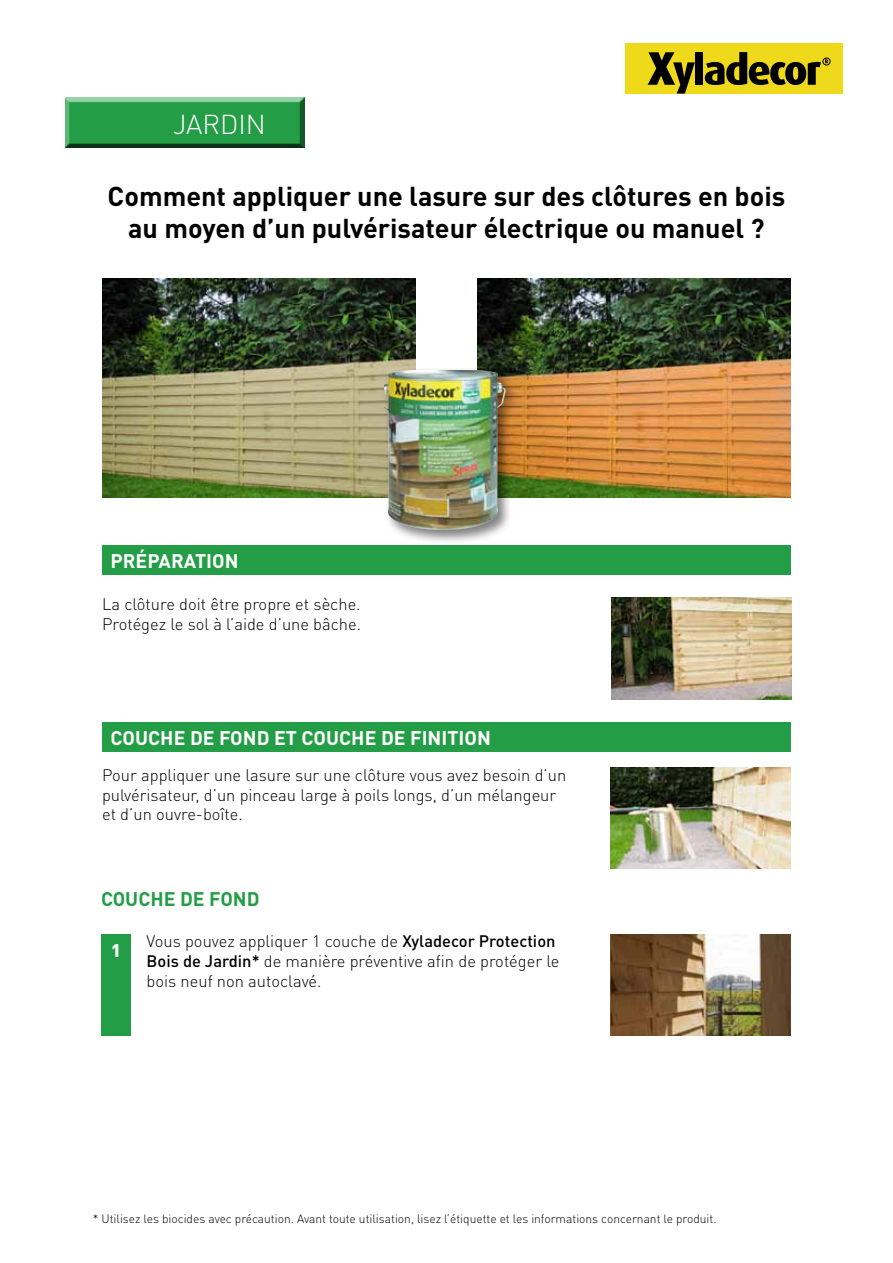
<style>
.page{position:relative;width:893px;height:1263px;background:#fff}
.page>*{position:absolute;margin:0;border:0;box-sizing:border-box;transform-origin:0 0}
.t1{font:700 27px/32.4px "DIN Pro";color:#000;text-align:center}
.t2{font:300 27px "DIN";color:#fff}
.t3{font:700 19.5px "DIN";color:#fff}
.t4{font:700 19.5px "DIN Pro";color:#239e46}
.t5{font:900 18px "DIN Pro";color:#fff}
.t6{font:300 16.5px/19.8px "DIN Pro";color:#000}
.t7{font:300 12px "DIN";color:#000}
.s1{font-weight:500}
</style>
<div class="page">
<svg style="left:625px;top:44px;width:218px;height:50px"></svg>
<img style="left:102px;top:279px;width:313px;height:218px">
<img style="left:478px;top:279px;width:313px;height:218px">
<div style="left:102px;top:545px;width:689px;height:30px;background:#239e46"></div>
<img style="left:611px;top:598px;width:181px;height:101px">
<div style="left:381px;top:367px;width:139px;height:178px;background:#000;opacity:.5"></div>
<img style="left:384px;top:370px;width:123px;height:162px">
<svg style="left:65px;top:98px;width:240px;height:50px;fill:#239e46"></svg>
<img style="left:611px;top:934px;width:180px;height:102px">
<img style="left:611px;top:768px;width:180px;height:101px">
<div style="left:101px;top:934px;width:30px;height:102px;background:#239e46"></div>
<div style="left:102px;top:722px;width:689px;height:30px;background:#239e46"></div>
<h1 class="t2" style="left:173px;top:107px;width:94px">JARDIN</h1>
<h1 class="t1" style="left:108px;top:178px;width:679px">Comment appliquer une lasure sur des clôtures en bois au moyen d’un pulvérisateur électrique ou manuel ?</h1>
<p class="t3" style="left:111px;top:548px;width:130px">PRÉPARATION</p>
<p class="t6" style="left:102px;top:594px;width:261px">La clôture doit être propre et sèche.<br>Protégez le sol à l’aide d’une bâche.</p>
<p class="t3" style="left:111px;top:725px;width:382px">COUCHE DE FOND ET COUCHE DE FINITION</p>
<p class="t6" style="left:102px;top:764px;width:466px">Pour appliquer une lasure sur une clôture vous avez besoin d’un pulvérisateur, d’un pinceau large à poils longs, d’un mélangeur et d’un ouvre-boîte.</p>
<p class="t4" style="left:101px;top:886px;width:160px">COUCHE DE FOND</p>
<p class="t5" style="left:111px;top:938px;width:12px">1</p>
<p class="t6" style="left:147px;top:931px;width:414px">Vous pouvez appliquer 1 couche de <span class="s1">Xyladecor Protection<br>Bois de Jardin*</span> de manière préventive afin de protéger le bois neuf non autoclavé.</p>
<p class="t7" style="left:93px;top:1211px;width:625px">* Utilisez les biocides avec précaution. Avant toute utilisation, lisez l’étiquette et les informations concernant le produit.</p>
</div>
